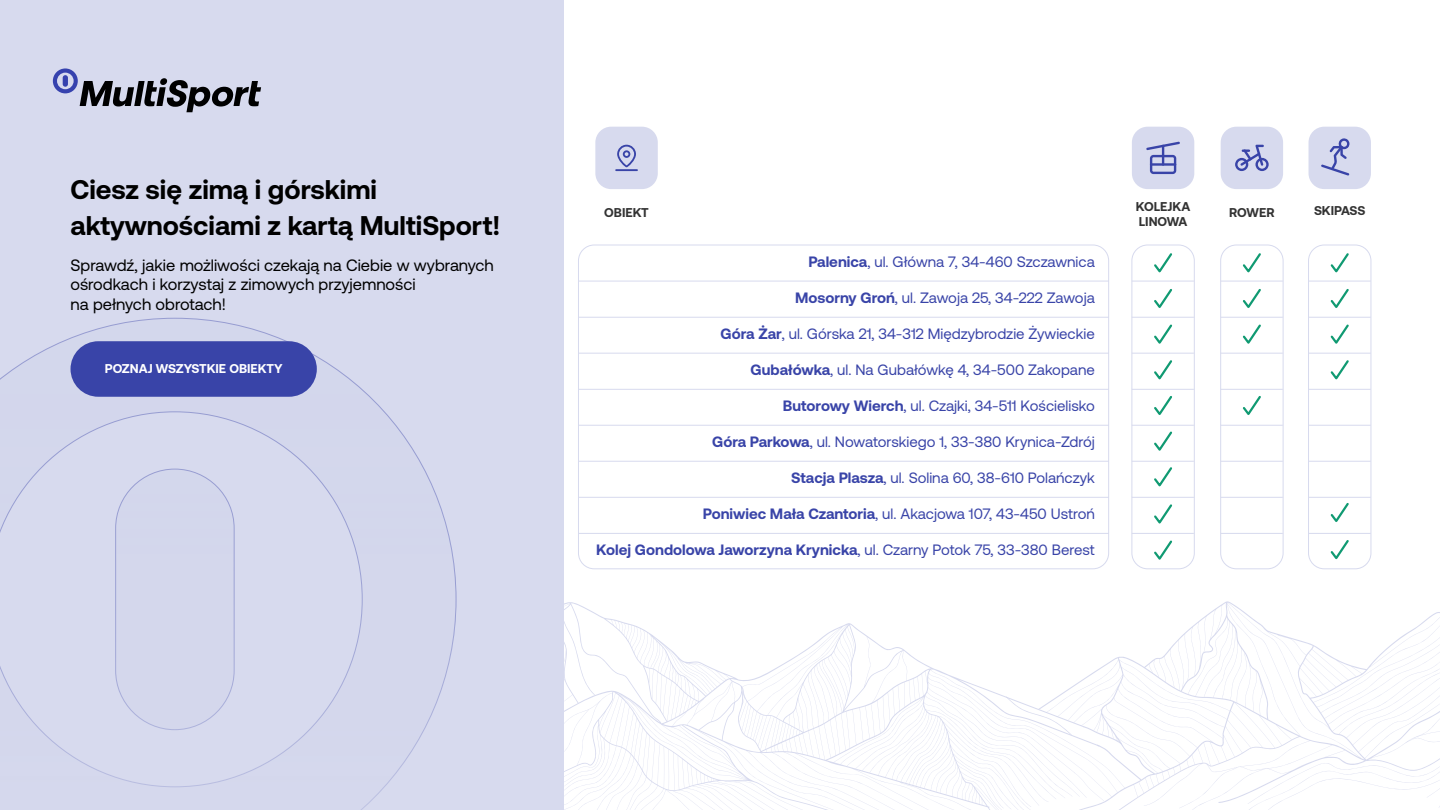
<style>
.page{position:relative;width:1440px;height:810px;background:#fff}
.page>*{position:absolute;margin:0;border:0;box-sizing:border-box;transform-origin:0 0}
.t1{font:700 27px/36px "Aeonik";color:#000}
.t2{font:16.5px/19.8px "Aeonik";color:#000}
.t3{font:15px "Aeonik";color:#3944a8}
.t4{font:700 15px "Aeonik";color:#3944a8}
.t5{font:700 12.75px/15.3px "Aeonik";color:#333}
.t6{font:700 12.75px "Aeonik";color:#fff}
.s1{font-weight:700}
.s2{font-weight:400}
</style>
<div class="page">
<svg style="left:563px;top:602px;width:475px;height:208px"></svg>
<svg style="left:563px;top:611px;width:32px;height:84px"></svg>
<svg style="left:1038px;top:601px;width:402px;height:209px"></svg>
<svg style="left:1006px;top:696px;width:136px;height:105px"></svg>
<div style="left:0;top:0;width:563px;height:810px;background:#d7daee"></div>
<div style="left:1132px;top:245px;width:63px;height:324px;border:1px solid #d7daee;border-radius:16px"></div>
<div style="left:1220px;top:245px;width:63px;height:324px;border:1px solid #d7daee;border-radius:16px"></div>
<div style="left:1308px;top:245px;width:63px;height:324px;border:1px solid #d7daee;border-radius:16px"></div>
<hr style="left:578px;top:281px;width:531px;height:1px;background:#d7daee">
<hr style="left:578px;top:317px;width:531px;height:1px;background:#d7daee">
<hr style="left:578px;top:353px;width:531px;height:1px;background:#d7daee">
<hr style="left:578px;top:389px;width:531px;height:1px;background:#d7daee">
<hr style="left:578px;top:425px;width:531px;height:1px;background:#d7daee">
<hr style="left:578px;top:461px;width:531px;height:1px;background:#d7daee">
<hr style="left:578px;top:497px;width:531px;height:1px;background:#d7daee">
<hr style="left:578px;top:533px;width:531px;height:1px;background:#d7daee">
<hr style="left:1132px;top:281px;width:62px;height:1px;background:#d7daee">
<hr style="left:1132px;top:317px;width:62px;height:1px;background:#d7daee">
<hr style="left:1132px;top:353px;width:62px;height:1px;background:#d7daee">
<hr style="left:1132px;top:389px;width:62px;height:1px;background:#d7daee">
<hr style="left:1132px;top:425px;width:62px;height:1px;background:#d7daee">
<hr style="left:1132px;top:461px;width:62px;height:1px;background:#d7daee">
<hr style="left:1132px;top:497px;width:62px;height:1px;background:#d7daee">
<hr style="left:1132px;top:533px;width:62px;height:1px;background:#d7daee">
<hr style="left:1221px;top:281px;width:62px;height:1px;background:#d7daee">
<hr style="left:1221px;top:317px;width:62px;height:1px;background:#d7daee">
<hr style="left:1221px;top:353px;width:62px;height:1px;background:#d7daee">
<hr style="left:1221px;top:389px;width:62px;height:1px;background:#d7daee">
<hr style="left:1221px;top:425px;width:62px;height:1px;background:#d7daee">
<hr style="left:1221px;top:461px;width:62px;height:1px;background:#d7daee">
<hr style="left:1221px;top:497px;width:62px;height:1px;background:#d7daee">
<hr style="left:1221px;top:533px;width:62px;height:1px;background:#d7daee">
<hr style="left:1309px;top:281px;width:62px;height:1px;background:#d7daee">
<hr style="left:1309px;top:317px;width:62px;height:1px;background:#d7daee">
<hr style="left:1309px;top:353px;width:62px;height:1px;background:#d7daee">
<hr style="left:1309px;top:389px;width:62px;height:1px;background:#d7daee">
<hr style="left:1309px;top:425px;width:62px;height:1px;background:#d7daee">
<hr style="left:1309px;top:461px;width:62px;height:1px;background:#d7daee">
<hr style="left:1309px;top:497px;width:62px;height:1px;background:#d7daee">
<hr style="left:1309px;top:533px;width:62px;height:1px;background:#d7daee">
<div style="left:595px;top:127px;width:63px;height:62px;background:#d7daee;border-radius:16px"></div>
<svg style="left:617px;top:145px;width:19px;height:22px"></svg>
<hr style="left:615px;top:169px;width:23px;height:2px;background:#3944a8">
<div style="left:1132px;top:127px;width:62px;height:62px;background:#d7daee;border-radius:16px"></div>
<svg style="left:1146px;top:142px;width:34px;height:32px"></svg>
<hr style="left:1150px;top:163px;width:26px;height:3px;background:#3944a8">
<div style="left:1221px;top:127px;width:62px;height:62px;background:#d7daee;border-radius:16px"></div>
<svg style="left:1235px;top:145px;width:34px;height:26px"></svg>
<div style="left:1309px;top:127px;width:62px;height:62px;background:#d7daee;border-radius:16px"></div>
<svg style="left:1321px;top:138px;width:29px;height:38px"></svg>
<svg style="left:1154px;top:253px;width:18px;height:20px"></svg>
<svg style="left:1242px;top:253px;width:19px;height:20px"></svg>
<svg style="left:1330px;top:253px;width:19px;height:20px"></svg>
<svg style="left:1154px;top:289px;width:18px;height:19px"></svg>
<svg style="left:1242px;top:289px;width:19px;height:19px"></svg>
<svg style="left:1330px;top:289px;width:19px;height:19px"></svg>
<svg style="left:1154px;top:324px;width:18px;height:20px"></svg>
<svg style="left:1242px;top:324px;width:19px;height:20px"></svg>
<svg style="left:1330px;top:324px;width:19px;height:20px"></svg>
<svg style="left:1154px;top:360px;width:18px;height:20px"></svg>
<svg style="left:1330px;top:360px;width:19px;height:20px"></svg>
<svg style="left:1154px;top:396px;width:18px;height:19px"></svg>
<svg style="left:1242px;top:396px;width:19px;height:19px"></svg>
<svg style="left:1154px;top:431px;width:18px;height:20px"></svg>
<svg style="left:1154px;top:540px;width:18px;height:20px"></svg>
<svg style="left:1154px;top:467px;width:18px;height:20px"></svg>
<svg style="left:1330px;top:503px;width:19px;height:19px"></svg>
<svg style="left:1330px;top:540px;width:19px;height:20px"></svg>
<svg style="left:1154px;top:504px;width:18px;height:20px"></svg>
<div style="left:71px;top:341px;width:246px;height:56px;background:#3944a8;border-radius:28px"></div>
<svg style="left:53px;top:68px;width:208px;height:44px"></svg>
<h1 class="t1" style="left:71px;top:171px;width:431px">Ciesz się zimą i górskimi aktywnościami z kartą MultiSport!</h1>
<p class="t2" style="left:71px;top:255px;width:425px">Sprawdź, jakie możliwości czekają na Ciebie w wybranych ośrodkach i korzystaj z zimowych przyjemności<br>na pełnych obrotach!</p>
<p class="t6" style="left:105px;top:361px;width:179px">POZNAJ WSZYSTKIE OBIEKTY</p>
<p class="t5" style="left:1136px;top:199px;width:56px">KOLEJKA<br>LINOWA</p>
<p class="t5" style="left:604px;top:205px;width:46px">OBIEKT</p>
<p class="t5" style="left:1229px;top:205px;width:47px">ROWER</p>
<p class="t5" style="left:1314px;top:203px;width:53px">SKIPASS</p>
<p class="t3" style="left:808px;top:254px;width:288px"><span class="s1">Palenica</span>, ul. Główna 7, 34-460 Szczawnica</p>
<p class="t3" style="left:795px;top:290px;width:301px"><span class="s1">Mosorny Groń</span>, ul. Zawoja 25, 34-222 Zawoja</p>
<p class="t3" style="left:721px;top:326px;width:376px"><span class="s1">Góra Żar</span>, ul. Górska 21, 34-312 Międzybrodzie Żywieckie</p>
<p class="t3" style="left:751px;top:362px;width:346px"><span class="s1">Gubałówka</span>, ul. Na Gubałówkę 4, 34-500 Zakopane</p>
<p class="t3" style="left:783px;top:398px;width:313px"><span class="s1">Butorowy Wierch</span>, ul. Czajki, 34-511 Kościelisko</p>
<p class="t3" style="left:712px;top:434px;width:384px"><span class="s1">Góra Parkowa</span>, ul. Nowatorskiego 1, 33-380 Krynica-Zdrój</p>
<p class="t3" style="left:791px;top:470px;width:305px"><span class="s1">Stacja Plasza</span>, ul. Solina 60, 38-610 Polańczyk</p>
<p class="t3" style="left:703px;top:506px;width:394px"><span class="s1">Poniwiec Mała Czantoria</span>, ul. Akacjowa 107, 43-450 Ustroń</p>
<p class="t4" style="left:596px;top:541px;width:500px">Kolej Gondolowa Jaworzyna Krynicka<span class="s2">, ul. Czarny Potok 75, 33-380 Berest</span></p>
</div>
